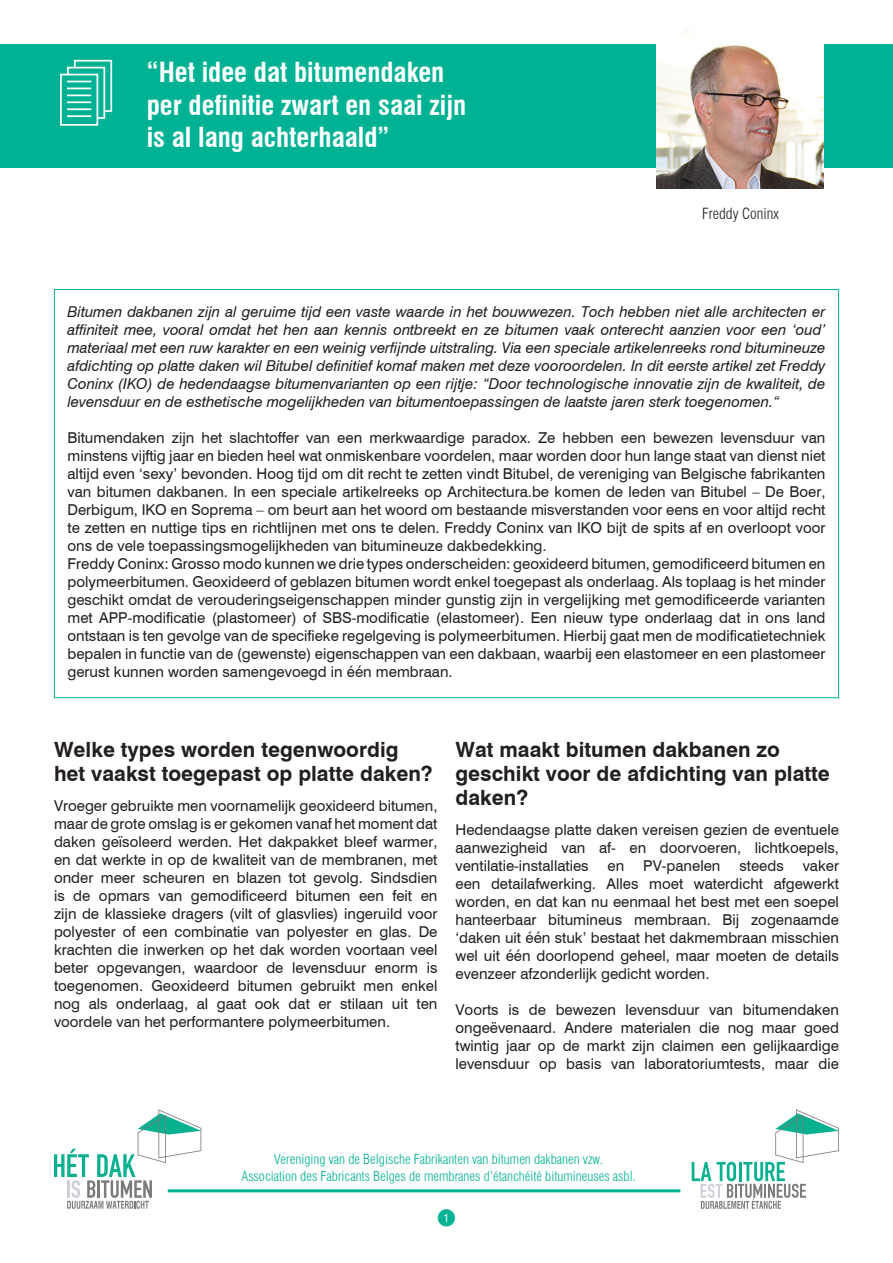
<style>
.page{position:relative;width:893px;height:1263px;background:#fff}
.page>*{position:absolute;margin:0;border:0;box-sizing:border-box;transform-origin:0 0}
.t1{font:700 condensed 27px/32.4px "Swiss 721 BT";color:#fff}
.t2{font:700 21px/24px "Swiss 721 BT";color:#231f20}
.t3{font:18px "Numerics P03";color:#00b294}
.t4{font:15px/18px "Swiss 721 BT";color:#231f20;text-align:justify}
.t5{font:italic 15px/18px "Swiss 721 BT";color:#231f20;text-align:justify}
.t6{font:300 condensed 15px "Swiss 721 BT";color:#231f20}
.t7{font:300 condensed 13.5px/16.2px "Swiss 721 BT";color:#00b294;text-align:center}
</style>
<div class="page">
<svg style="left:54px;top:1109px;width:147px;height:100px"></svg>
<svg style="left:692px;top:1109px;width:147px;height:100px"></svg>
<hr style="left:168px;top:1189px;width:512px;height:3px;background:#00b294">
<div style="left:0;top:45px;width:893px;height:123px;background:#00b294"></div>
<img style="left:657px;top:29px;width:167px;height:159px">
<h1 class="t1" style="left:147px;top:56px;width:321px;text-indent:-93px">✔ “Het idee dat bitumendaken per definitie zwart en saai zijn is al lang achterhaald”</h1>
<p class="t6" style="left:702px;top:204px;width:78px">Freddy Coninx</p>
<p class="t5" style="left:67px;top:303px;width:759px">Bitumen dakbanen zijn al geruime tijd een vaste waarde in het bouwwezen. Toch hebben niet alle architecten er affiniteit mee, vooral omdat het hen aan kennis ontbreekt en ze bitumen vaak onterecht aanzien voor een ‘oud’ materiaal met een ruw karakter en een weinig verfijnde uitstraling. Via een speciale artikelenreeks rond bitumineuze afdichting op platte daken wil Bitubel definitief komaf maken met deze vooroordelen. In dit eerste artikel zet Freddy Coninx (IKO) de hedendaagse bitumenvarianten op een rijtje: “Door technologische innovatie zijn de kwaliteit, de levensduur en de esthetische mogelijkheden van bitumentoepassingen de laatste jaren sterk toegenomen.“</p>
<p class="t4" style="left:67px;top:429px;width:759px;text-align:left">Bitumendaken zijn het slachtoffer van een merkwaardige paradox. Ze hebben een bewezen levensduur van minstens vijftig jaar en bieden heel wat onmiskenbare voordelen, maar worden door hun lange staat van dienst niet altijd even ‘sexy’ bevonden. Hoog tijd om dit recht te zetten vindt Bitubel, de vereniging van Belgische fabrikanten van bitumen dakbanen. In een speciale artikelreeks op Architectura.be komen de leden van Bitubel – De Boer, Derbigum, IKO en Soprema – om beurt aan het woord om bestaande misverstanden voor eens en voor altijd recht te zetten en nuttige tips en richtlijnen met ons te delen. Freddy Coninx van IKO bijt de spits af en overloopt voor ons de vele toepassingsmogelijkheden van bitumineuze dakbedekking.<br>Freddy Coninx: Grosso modo kunnen we drie types onderscheiden: geoxideerd bitumen, gemodificeerd bitumen en polymeerbitumen. Geoxideerd of geblazen bitumen wordt enkel toegepast als onderlaag. Als toplaag is het minder geschikt omdat de verouderingseigenschappen minder gunstig zijn in vergelijking met gemodificeerde varianten met APP-modificatie (plastomeer) of SBS-modificatie (elastomeer). Een nieuw type onderlaag dat in ons land ontstaan is ten gevolge van de specifieke regelgeving is polymeerbitumen. Hierbij gaat men de modificatietechniek bepalen in functie van de (gewenste) eigenschappen van een dakbaan, waarbij een elastomeer en een plastomeer gerust kunnen worden samengevoegd in één membraan.</p>
<h2 class="t2" style="left:54px;top:737px;width:380px">Welke types worden tegenwoordig het vaakst toegepast op platte daken?</h2>
<p class="t4" style="left:54px;top:797px;width:385px">Vroeger gebruikte men voornamelijk geoxideerd bitumen, maar de grote omslag is er gekomen vanaf het moment dat daken geïsoleerd werden. Het dakpakket bleef warmer, en dat werkte in op de kwaliteit van de membranen, met onder meer scheuren en blazen tot gevolg. Sindsdien is de opmars van gemodificeerd bitumen een feit en zijn de klassieke dragers (vilt of glasvlies) ingeruild voor polyester of een combinatie van polyester en glas. De krachten die inwerken op het dak worden voortaan veel beter opgevangen, waardoor de levensduur enorm is toegenomen. Geoxideerd bitumen gebruikt men enkel nog als onderlaag, al gaat ook dat er stilaan uit ten voordele van het performantere polymeerbitumen.</p>
<h2 class="t2" style="left:455px;top:737px;width:376px">Wat maakt bitumen dakbanen zo geschikt voor de afdichting van platte daken?</h2>
<p class="t4" style="left:455px;top:821px;width:385px">Hedendaagse platte daken vereisen gezien de eventuele aanwezigheid van af- en doorvoeren, lichtkoepels, ventilatie-installaties</p>
<p class="t4" style="left:455px;top:857px;width:385px;text-indent:347px">vaker een detailafwerking. Alles moet waterdicht afgewerkt worden, en dat kan nu eenmaal het best met een soepel hanteerbaar bitumineus membraan. Bij zogenaamde ‘daken uit één stuk’ bestaat het dakmembraan misschien wel uit één doorlopend geheel, maar moeten de details evenzeer afzonderlijk gedicht worden.</p>
<p class="t4" style="left:455px;top:1001px;width:385px">Voorts is de bewezen levensduur van bitumendaken ongeëvenaard. Andere materialen die nog maar goed twintig jaar op de markt zijn claimen een gelijkaardige levensduur op basis van laboratoriumtests, maar die</p>
<p class="t4" style="left:608px;top:857px;width:18px">en</p>
<p class="t4" style="left:643px;top:857px;width:79px">PV-panelen</p>
<p class="t4" style="left:739px;top:857px;width:46px">steeds</p>
<p class="t7" style="left:241px;top:1151px;width:396px">Vereniging van de Belgische Fabrikanten van bitumen dakbanen vzw.<br>Association des Fabricants Belges de membranes d’étanchéité bitumineuses asbl.</p>
<p class="t3" style="left:437px;top:1209px;width:19px">Q</p>
</div>
